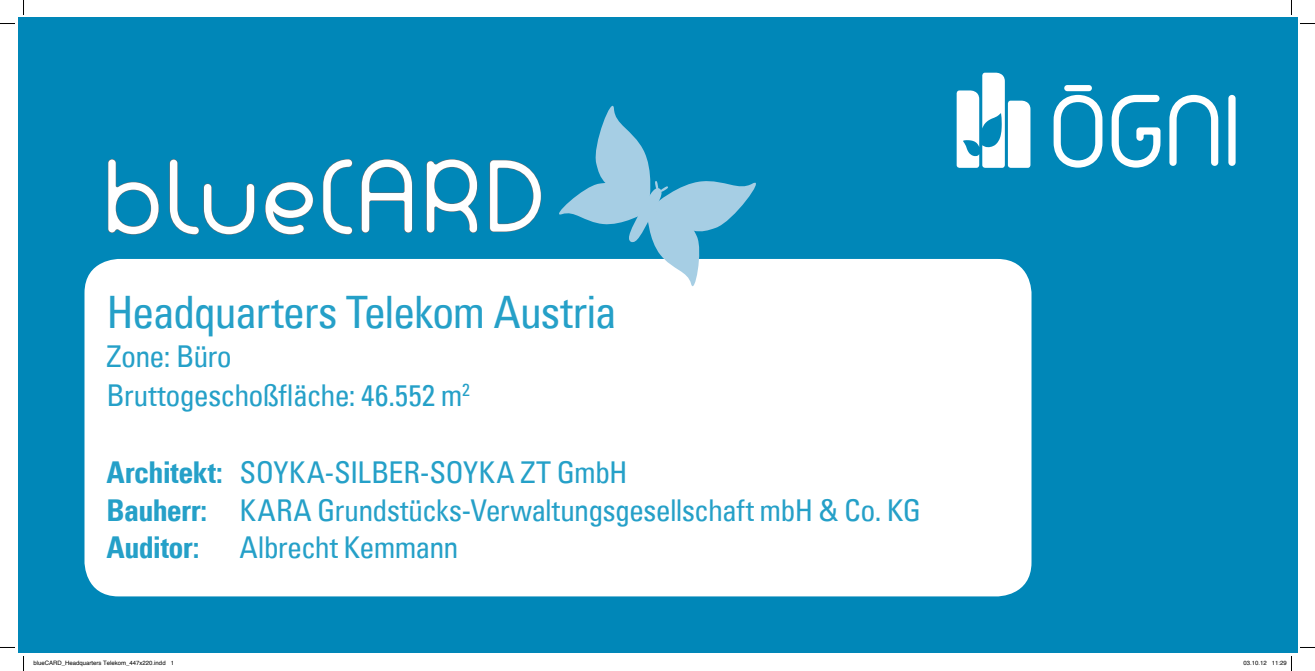
<style>
.page{position:relative;width:1315px;height:671px;background:#fff}
.page>*{position:absolute;margin:0;border:0;box-sizing:border-box;transform-origin:0 0}
.t1{font:90.2px "Fabada";letter-spacing:-.015em;color:#fff}
.t2{font:condensed 44.7px "Univers LT";letter-spacing:-.035em;color:#25a0c8}
.t3{font:condensed 30.1px/37.6px "Univers LT";letter-spacing:-.025em;color:#25a0c8}
.t4{font:6px "Helvetica";color:#000}
.s1{font-weight:700}
</style>
<div class="page">
<div style="left:18px;top:18px;width:1278px;height:635px;background:#0087b8"></div>
<svg style="left:956px;top:73px;width:74px;height:95px"></svg>
<div style="left:1064px;top:85px;width:27px;height:6px;background:#fff;border-radius:3px"></div>
<svg style="left:1053px;top:95px;width:49px;height:73px"></svg>
<svg style="left:1169px;top:95px;width:48px;height:71px"></svg>
<div style="left:1228px;top:95px;width:7px;height:71px;background:#fff;border-radius:4px"></div>
<svg style="left:1111px;top:95px;width:49px;height:73px"></svg>
<div style="left:84px;top:259px;width:947px;height:337px;background:#fff;border-radius:34px"></div>
<svg style="left:108px;top:159px;width:51px;height:76px"></svg>
<svg style="left:169px;top:159px;width:85px;height:76px"></svg>
<svg style="left:265px;top:182px;width:48px;height:53px"></svg>
<svg style="left:323px;top:159px;width:29px;height:76px"></svg>
<svg style="left:361px;top:159px;width:51px;height:74px"></svg>
<svg style="left:426px;top:159px;width:51px;height:74px"></svg>
<svg style="left:489px;top:160px;width:52px;height:72px"></svg>
<svg style="left:548px;top:105px;width:218px;height:182px"></svg>
<svg style="left:0;top:23px;width:15px;height:1px"></svg>
<svg style="left:1300px;top:23px;width:14px;height:1px"></svg>
<svg style="left:0;top:647px;width:15px;height:1px"></svg>
<svg style="left:1300px;top:647px;width:14px;height:1px"></svg>
<svg style="left:23px;top:0;width:1px;height:15px"></svg>
<svg style="left:23px;top:656px;width:1px;height:15px"></svg>
<h1 class="t1" style="left:100px;top:138px;width:448px">blueCARD</h1>
<h2 class="t2" style="left:106px;top:284px;width:512px">Headquarters Telekom Austria</h2>
<p class="t3" style="left:106px;top:336px;width:365px;line-height:39.1px">Zone: Büro<br>Bruttogeschoßfläche: 46.552 m<sup>2</sup></p>
<p class="t3" style="left:106px;top:453px;width:816px"><span class="s1">Architekt:</span> SOYKA-SILBER-SOYKA ZT GmbH<br><span class="s1">Bauherr:</span> KARA Grundstücks-Verwaltungsgesellschaft mbH &amp; Co. KG<br><span class="s1">Auditor:</span></p>
<p class="t3" style="left:239px;top:528px;width:220px">Albrecht Kemmann</p>
<p class="t4" style="left:34px;top:658px;width:142px">blueCARD_Headquarters Telekom_447x220.indd 1</p>
<p class="t4" style="left:1243px;top:658px;width:45px">03.10.12 11:29</p>
</div>
